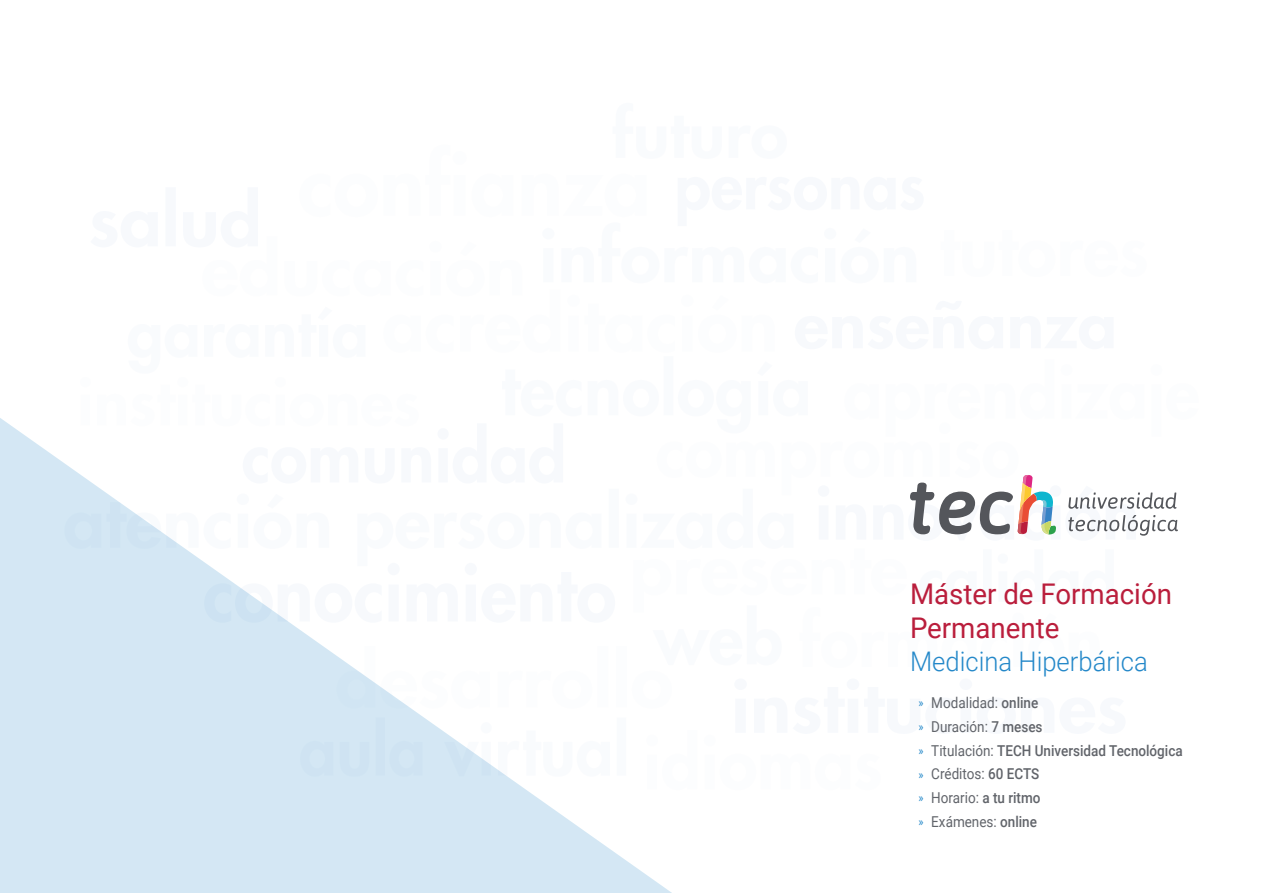
<style>
.page{position:relative;width:1263px;height:893px;background:#fff}
.page>*{position:absolute;margin:0;border:0;box-sizing:border-box;transform-origin:0 0}
.t1{font:28.5px/34.2px "Roboto";color:#ba1e3c}
.t2{font:300 27px "Roboto";color:#2488c9;scale:.95 1}
.t3{font:500 15px/23.7px "Roboto";color:#61646a;scale:.9 1}
.s1{font-weight:400;font-size:12px;color:#2488c9}
.s2{font-weight:400}
</style>
<div class="page">
<svg style="left:0;top:418px;width:672px;height:475px;background:#d8e9f5"></svg>
<svg style="left:64px;top:418px;width:1114px;height:372px"></svg>
<h1 class="t1" style="left:910px;top:576px;width:263px">Máster de Formación<br>Permanente</h1>
<h2 class="t2" style="left:910px;top:643px;width:252px">Medicina Hiperbárica</h2>
<p class="t3" style="left:918px;top:690px;width:295px"><span class="s1">»</span> <span class="s2">Modalidad:</span> online<br><span class="s1">»</span> <span class="s2">Duración:</span> 7 meses<br><span class="s1">»</span> <span class="s2">Titulación:</span> TECH Universidad Tecnológica <span class="s1">»</span> <span class="s2">Créditos:</span> 60 ECTS<br><span class="s1">»</span> <span class="s2">Horario:</span> a tu ritmo<br><span class="s1">»</span> <span class="s2">Exámenes:</span> online</p>
</div>
